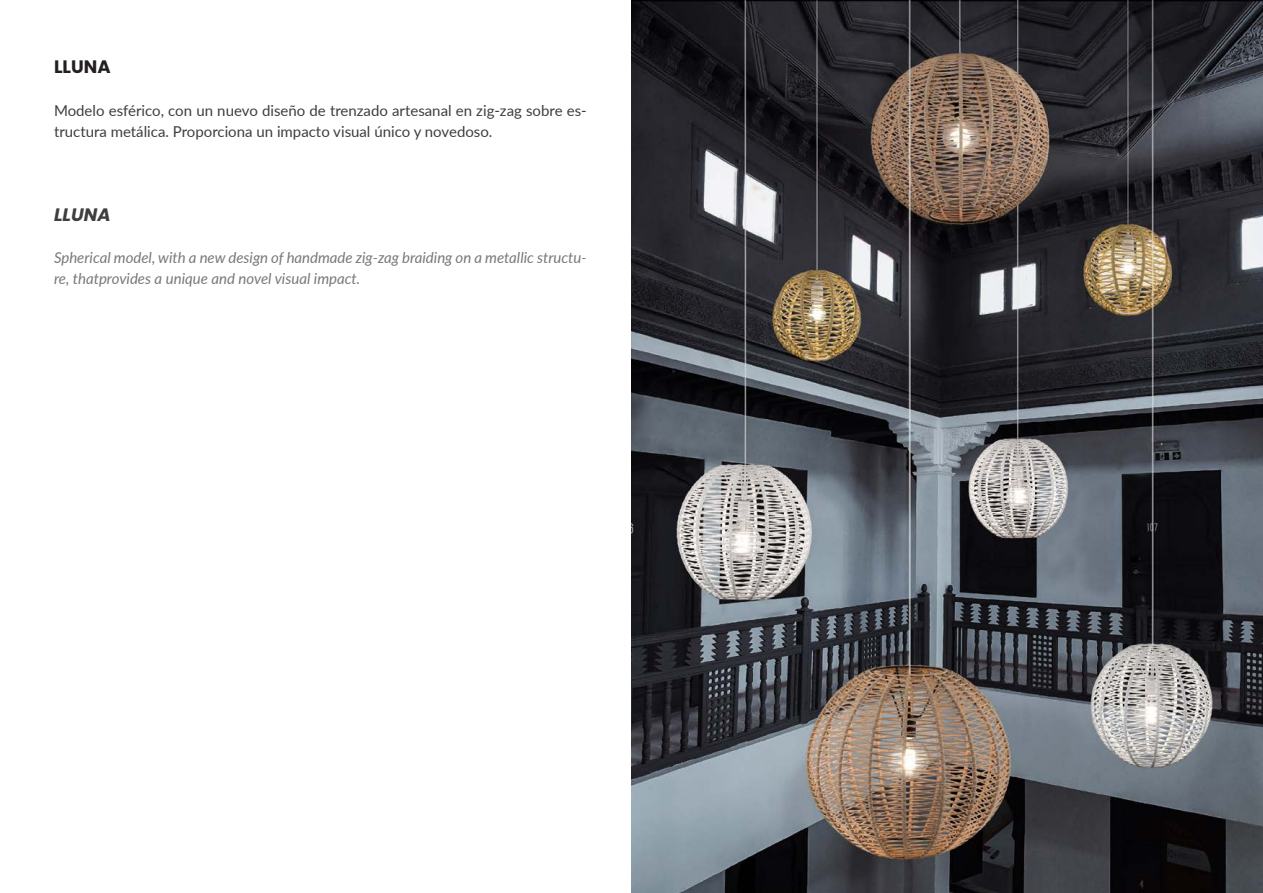
<style>
.page{position:relative;width:1263px;height:893px;background:#fff}
.page>*{position:absolute;margin:0;border:0;box-sizing:border-box;transform-origin:0 0}
.t1{font:700 18px "Poppins";color:#231f20}
.t2{font:italic 700 18px "Poppins";color:#3e3e3f}
.t3{font:15px/21px "Lato";color:#3e3e3f}
.t4{font:italic 15px/21px "Lato";color:#787878}
</style>
<div class="page">
<img style="left:631px;top:0;width:632px;height:893px">
<p class="t1" style="left:54px;top:56px;width:58px">LLUNA</p>
<p class="t3" style="left:54px;top:99px;width:534px">Modelo esférico, con un nuevo diseño de trenzado artesanal en zig-zag sobre es&shy;tructura metálica. Proporciona un impacto visual único y novedoso.</p>
<p class="t2" style="left:54px;top:204px;width:58px">LLUNA</p>
<p class="t4" style="left:54px;top:246px;width:534px">Spherical model, with a new design of handmade zig-zag braiding on a metallic structu&shy;re, thatprovides a unique and novel visual impact.</p>
</div>
